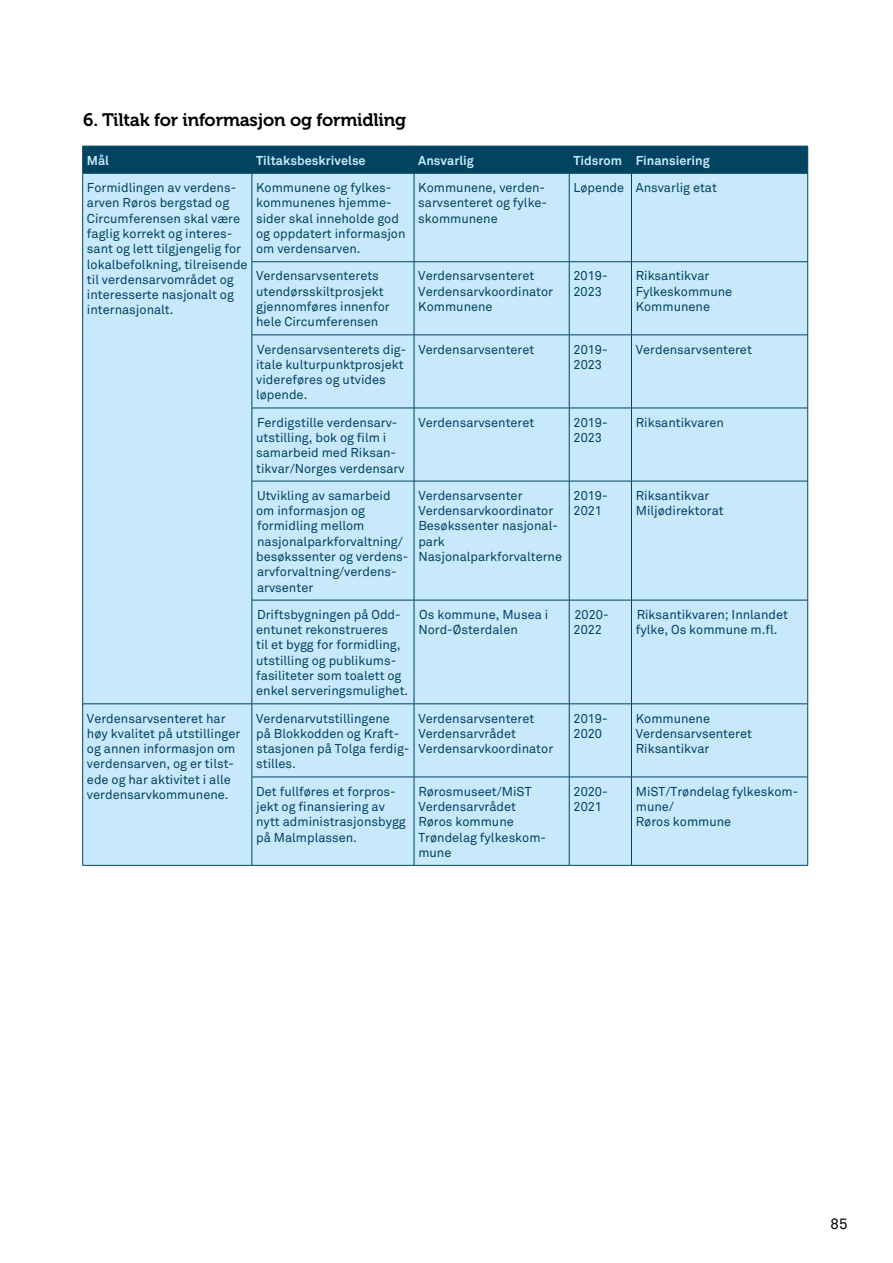
<style>
.page{position:relative;width:893px;height:1263px;background:#fff}
.page>*{position:absolute;margin:0;border:0;box-sizing:border-box;transform-origin:0 0}
.t1{font:18px "Museo 700";letter-spacing:-.01em;color:#000}
.t2{font:15px "Akkurat";color:#000}
.t3{font:12.75px/15.3px "Akkurat";color:#004461}
.t4{font:700 12.75px "Akkurat";color:#c8e8fb}
</style>
<div class="page">
<div style="left:83px;top:174px;width:724px;height:691px;background:#c8e8fb"></div>
<div style="left:82px;top:146px;width:726px;height:27px;background:#004461"></div>
<hr style="left:82px;top:173px;width:170px;height:1px;background:#004461">
<hr style="left:82px;top:173px;width:1px;height:89px;background:#004461">
<hr style="left:82px;top:262px;width:1px;height:73px;background:#004461">
<hr style="left:82px;top:335px;width:1px;height:73px;background:#004461">
<hr style="left:82px;top:408px;width:1px;height:73px;background:#004461">
<hr style="left:82px;top:481px;width:1px;height:119px;background:#004461">
<hr style="left:82px;top:600px;width:1px;height:104px;background:#004461">
<hr style="left:252px;top:173px;width:162px;height:1px;background:#004461">
<hr style="left:252px;top:173px;width:1px;height:89px;background:#004461">
<hr style="left:414px;top:173px;width:155px;height:1px;background:#004461">
<hr style="left:414px;top:173px;width:1px;height:89px;background:#004461">
<hr style="left:569px;top:173px;width:62px;height:1px;background:#004461">
<hr style="left:569px;top:173px;width:1px;height:89px;background:#004461">
<hr style="left:631px;top:173px;width:177px;height:1px;background:#004461">
<hr style="left:631px;top:173px;width:1px;height:89px;background:#004461">
<hr style="left:807px;top:173px;width:1px;height:89px;background:#004461">
<hr style="left:252px;top:261px;width:162px;height:1px;background:#004461">
<hr style="left:252px;top:262px;width:1px;height:73px;background:#004461">
<hr style="left:414px;top:261px;width:155px;height:1px;background:#004461">
<hr style="left:414px;top:262px;width:1px;height:73px;background:#004461">
<hr style="left:569px;top:261px;width:62px;height:1px;background:#004461">
<hr style="left:569px;top:262px;width:1px;height:73px;background:#004461">
<hr style="left:631px;top:261px;width:177px;height:1px;background:#004461">
<hr style="left:631px;top:262px;width:1px;height:73px;background:#004461">
<hr style="left:807px;top:262px;width:1px;height:73px;background:#004461">
<hr style="left:252px;top:335px;width:162px;height:1px;background:#004461">
<hr style="left:252px;top:335px;width:1px;height:73px;background:#004461">
<hr style="left:414px;top:335px;width:155px;height:1px;background:#004461">
<hr style="left:414px;top:335px;width:1px;height:73px;background:#004461">
<hr style="left:569px;top:335px;width:62px;height:1px;background:#004461">
<hr style="left:569px;top:335px;width:1px;height:73px;background:#004461">
<hr style="left:631px;top:335px;width:177px;height:1px;background:#004461">
<hr style="left:631px;top:335px;width:1px;height:73px;background:#004461">
<hr style="left:807px;top:335px;width:1px;height:73px;background:#004461">
<hr style="left:252px;top:408px;width:162px;height:1px;background:#004461">
<hr style="left:252px;top:408px;width:1px;height:73px;background:#004461">
<hr style="left:414px;top:408px;width:155px;height:1px;background:#004461">
<hr style="left:414px;top:408px;width:1px;height:73px;background:#004461">
<hr style="left:569px;top:408px;width:62px;height:1px;background:#004461">
<hr style="left:569px;top:408px;width:1px;height:73px;background:#004461">
<hr style="left:631px;top:408px;width:177px;height:1px;background:#004461">
<hr style="left:631px;top:408px;width:1px;height:73px;background:#004461">
<hr style="left:807px;top:408px;width:1px;height:73px;background:#004461">
<hr style="left:252px;top:481px;width:162px;height:1px;background:#004461">
<hr style="left:252px;top:481px;width:1px;height:119px;background:#004461">
<hr style="left:414px;top:481px;width:155px;height:1px;background:#004461">
<hr style="left:414px;top:481px;width:1px;height:119px;background:#004461">
<hr style="left:569px;top:481px;width:62px;height:1px;background:#004461">
<hr style="left:569px;top:481px;width:1px;height:119px;background:#004461">
<hr style="left:631px;top:481px;width:177px;height:1px;background:#004461">
<hr style="left:631px;top:481px;width:1px;height:119px;background:#004461">
<hr style="left:807px;top:481px;width:1px;height:119px;background:#004461">
<hr style="left:252px;top:600px;width:1px;height:104px;background:#004461">
<hr style="left:414px;top:600px;width:1px;height:104px;background:#004461">
<hr style="left:569px;top:600px;width:1px;height:104px;background:#004461">
<hr style="left:631px;top:600px;width:1px;height:104px;background:#004461">
<hr style="left:807px;top:600px;width:1px;height:104px;background:#004461">
<hr style="left:82px;top:703px;width:170px;height:1px;background:#004461">
<hr style="left:82px;top:704px;width:1px;height:73px;background:#004461">
<hr style="left:82px;top:777px;width:1px;height:88px;background:#004461">
<hr style="left:82px;top:865px;width:170px;height:1px;background:#004461">
<hr style="left:252px;top:600px;width:162px;height:1px;background:#004461">
<hr style="left:414px;top:600px;width:155px;height:1px;background:#004461">
<hr style="left:569px;top:600px;width:62px;height:1px;background:#004461">
<hr style="left:631px;top:600px;width:177px;height:1px;background:#004461">
<hr style="left:252px;top:703px;width:162px;height:1px;background:#004461">
<hr style="left:252px;top:704px;width:1px;height:73px;background:#004461">
<hr style="left:414px;top:703px;width:155px;height:1px;background:#004461">
<hr style="left:414px;top:704px;width:1px;height:73px;background:#004461">
<hr style="left:569px;top:703px;width:62px;height:1px;background:#004461">
<hr style="left:569px;top:704px;width:1px;height:73px;background:#004461">
<hr style="left:631px;top:703px;width:177px;height:1px;background:#004461">
<hr style="left:631px;top:704px;width:1px;height:73px;background:#004461">
<hr style="left:807px;top:704px;width:1px;height:73px;background:#004461">
<hr style="left:252px;top:777px;width:162px;height:1px;background:#004461">
<hr style="left:252px;top:777px;width:1px;height:88px;background:#004461">
<hr style="left:414px;top:777px;width:155px;height:1px;background:#004461">
<hr style="left:414px;top:777px;width:1px;height:88px;background:#004461">
<hr style="left:569px;top:777px;width:62px;height:1px;background:#004461">
<hr style="left:569px;top:777px;width:1px;height:88px;background:#004461">
<hr style="left:631px;top:777px;width:177px;height:1px;background:#004461">
<hr style="left:631px;top:777px;width:1px;height:88px;background:#004461">
<hr style="left:807px;top:777px;width:1px;height:88px;background:#004461">
<hr style="left:252px;top:865px;width:162px;height:1px;background:#004461">
<hr style="left:414px;top:865px;width:155px;height:1px;background:#004461">
<hr style="left:569px;top:865px;width:62px;height:1px;background:#004461">
<hr style="left:631px;top:865px;width:177px;height:1px;background:#004461">
<h1 class="t1" style="left:83px;top:110px;width:324px">6. Tiltak for informasjon og formidling</h1>
<p class="t4" style="left:87px;top:152px;width:24px">Mål</p>
<p class="t4" style="left:256px;top:152px;width:111px">Tiltaksbeskrivelse</p>
<p class="t4" style="left:418px;top:152px;width:57px">Ansvarlig</p>
<p class="t4" style="left:573px;top:152px;width:138px">Tidsrom Finansiering</p>
<p class="t3" style="left:87px;top:180px;width:162px">Formidlingen av verdens&shy;arven Røros bergstad og<br>Circumferensen skal være faglig korrekt og interes&shy;sant og lett tilgjengelig for lokalbefolkning, tilreisende til verdensarvområdet og interesserte nasjonalt og internasjonalt.</p>
<p class="t3" style="left:256px;top:180px;width:151px">Kommunene og fylkes&shy;kommunenes hjemme&shy;sider skal inneholde god og oppdatert informasjon om verdensarven.</p>
<p class="t3" style="left:418px;top:180px;width:130px">Kommunene, verden&shy;sarvsenteret og fylke&shy;skommunene</p>
<p class="t3" style="left:573px;top:180px;width:145px">Løpende Ansvarlig etat</p>
<p class="t3" style="left:256px;top:269px;width:135px">Verdensarvsenterets utendørsskiltprosjekt gjennomføres innenfor hele Circumferensen</p>
<p class="t3" style="left:418px;top:269px;width:136px">Verdensarvsenteret<br>Verdensarvkoordinator<br>Kommunene</p>
<p class="t3" style="left:573px;top:269px;width:36px">2019-<br>2023</p>
<p class="t3" style="left:636px;top:269px;width:98px">Riksantikvar<br>Fylkeskommune<br>Kommunene</p>
<p class="t3" style="left:256px;top:342px;width:152px">Verdensarvsenterets dig&shy;itale kulturpunktprosjekt videreføres og utvides løpende.</p>
<p class="t3" style="left:418px;top:342px;width:118px">Verdensarvsenteret</p>
<p class="t3" style="left:573px;top:342px;width:36px">2019-<br>2023</p>
<p class="t3" style="left:636px;top:342px;width:118px">Verdensarvsenteret</p>
<p class="t3" style="left:256px;top:415px;width:150px">Ferdigstille verdensarv&shy;utstilling, bok og film i samarbeid med Riksan&shy;tikvar/Norges verdensarv</p>
<p class="t3" style="left:418px;top:415px;width:118px">Verdensarvsenteret</p>
<p class="t3" style="left:573px;top:415px;width:36px">2019-<br>2023</p>
<p class="t3" style="left:636px;top:415px;width:90px">Riksantikvaren</p>
<p class="t3" style="left:256px;top:488px;width:154px">Utvikling av samarbeid om informasjon og formidling mellom nasjonalparkforvaltning/ besøkssenter og verdens&shy;arvforvaltning/verdens&shy;arvsenter</p>
<p class="t3" style="left:418px;top:488px;width:145px">Verdensarvsenter<br>Verdensarvkoordinator<br>Besøkssenter nasjonal&shy;park<br>Nasjonalparkforvalterne</p>
<p class="t3" style="left:574px;top:488px;width:36px">2019-<br>2021</p>
<p class="t3" style="left:636px;top:488px;width:90px">Riksantikvar<br>Miljødirektorat</p>
<p class="t3" style="left:256px;top:607px;width:154px">Driftsbygningen på Odd&shy;entunet rekonstrueres<br>til et bygg for formidling, utstilling og publikums&shy;fasiliteter som toalett og enkel serveringsmulighet.</p>
<p class="t3" style="left:418px;top:607px;width:131px">Os kommune, Musea i<br>Nord-Østerdalen</p>
<p class="t3" style="left:573px;top:607px;width:37px">2020-<br>2022</p>
<p class="t3" style="left:636px;top:607px;width:154px">Riksantikvaren; Innlandet fylke, Os kommune m.fl.</p>
<p class="t3" style="left:87px;top:711px;width:155px">Verdensarvsenteret har høy kvalitet på utstillinger og annen informasjon om verdensarven, og er tilst&shy;ede og har aktivitet i alle verdensarvkommunene.</p>
<p class="t3" style="left:256px;top:711px;width:155px">Verdenarvutstillingene<br>på Blokkodden og Kraft&shy;stasjonen på Tolga ferdig&shy;stilles.</p>
<p class="t3" style="left:418px;top:711px;width:136px">Verdensarvsenteret<br>Verdensarvrådet<br>Verdensarvkoordinator</p>
<p class="t3" style="left:573px;top:711px;width:36px">2019-<br>2020</p>
<p class="t3" style="left:636px;top:711px;width:118px">Kommunene<br>Verdensarvsenteret<br>Riksantikvar</p>
<p class="t3" style="left:256px;top:784px;width:151px">Det fullføres et forpros&shy;jekt og finansiering av nytt administrasjonsbygg på Malmplassen.</p>
<p class="t3" style="left:418px;top:784px;width:129px">Rørosmuseet/MiST<br>Verdensarvrådet<br>Røros kommune<br>Trøndelag fylkeskom&shy;mune</p>
<p class="t3" style="left:574px;top:784px;width:36px">2020-<br>2021</p>
<p class="t3" style="left:636px;top:784px;width:164px">MiST/Trøndelag fylkeskom&shy;mune/<br>Røros kommune</p>
<p class="t2" style="left:831px;top:1215px;width:18px">85</p>
</div>
